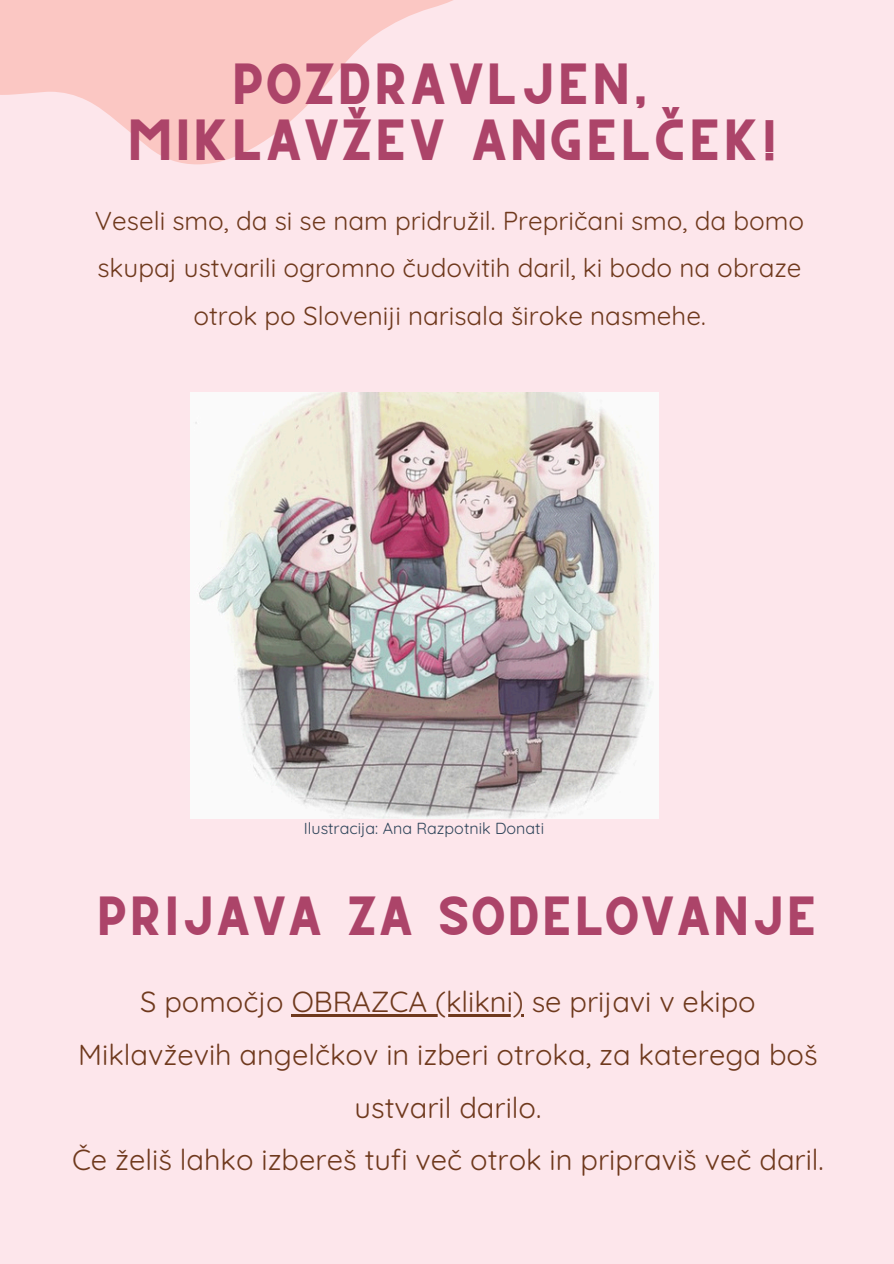
<style>
.page{position:relative;width:894px;height:1264px;background:#fff}
.page>*{position:absolute;margin:0;border:0;box-sizing:border-box;transform-origin:0 0}
.t1{font:40.8px/56.2px "CS Gordon";color:#ac4469}
.t2{font:38.7px "CS Gordon";color:#ac4469}
.t3{font:28.95px/52.8px "Quicksand";color:#6f391d;text-align:center}
.t4{font:25.95px/47.2px "Quicksand";color:#6f391d;text-align:center}
.t5{font:16.05px "Quicksand";color:#30465b}
</style>
<div class="page">
<div style="left:0;top:0;width:893px;height:1263px;background:#fde6eb"></div>
<svg style="left:0;top:0;width:453px;height:164px;fill:#fbc7c3"></svg>
<img style="left:190px;top:392px;width:468px;height:426px">
<hr style="left:291px;top:1013px;width:232px;height:3px;background:#6f391d">
<p class="t1" style="left:126px;top:61px;width:653px;text-indent:104px">POZDRAVLJEN,<br>MIKLAVŽEV ANGELČEK!</p>
<h4 class="t4" style="left:95px;top:197px;width:710px">Veseli smo, da si se nam pridružil. Prepričani smo, da bomo skupaj ustvarili ogromno čudovitih daril, ki bodo na obraze otrok po Sloveniji narisala široke nasmehe.</h4>
<h1 class="t5" style="left:304px;top:817px;width:242px">Ilustracija: Ana Razpotnik Donati</h1>
<p class="t2" style="left:96px;top:899px;width:723px">PRIJAVA ZA SODELOVANJE</p>
<h3 class="t3" style="left:72px;top:974px;width:753px">S pomočjo OBRAZCA (klikni) se prijavi v ekipo Miklavževih angelčkov in izberi otroka, za katerega boš ustvaril darilo.<br>Če želiš lahko izbereš tufi več otrok in pripraviš več daril.</h3>
</div>
